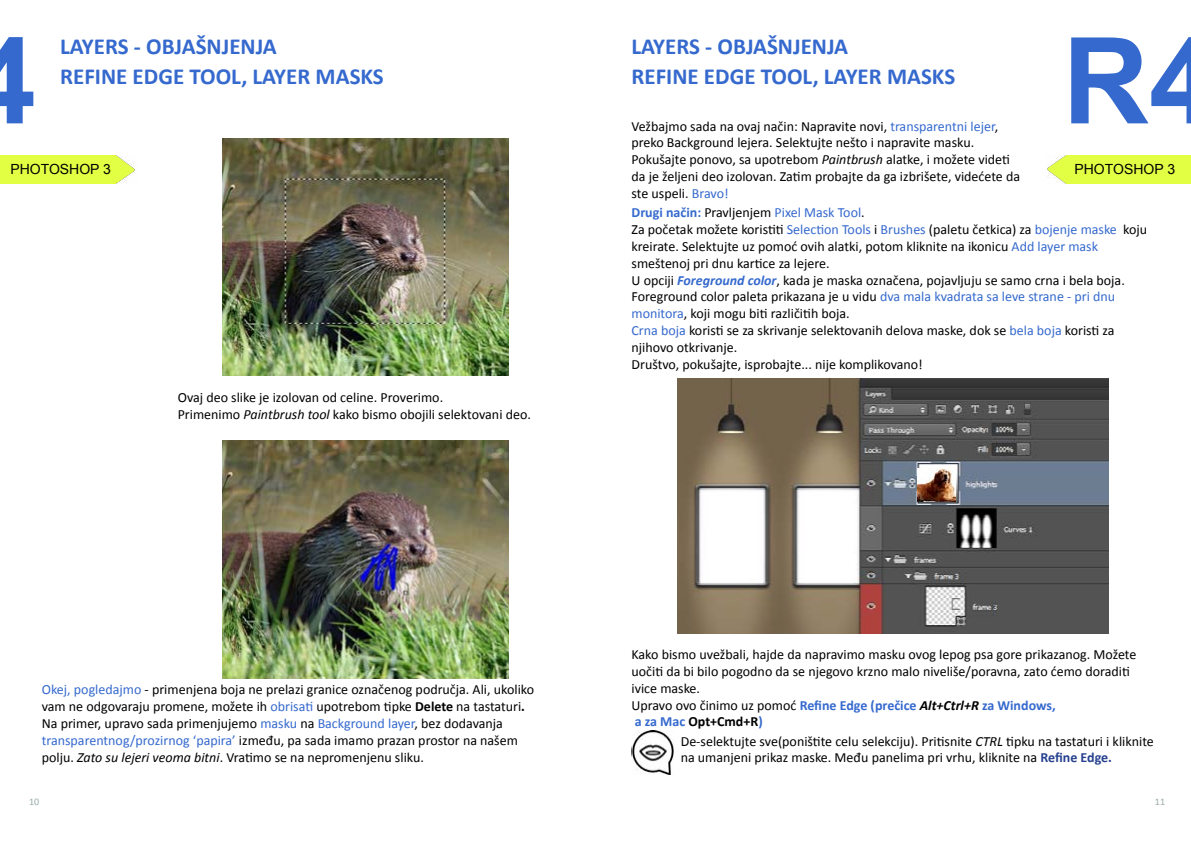
<style>
.page{position:relative;width:1191px;height:842px;background:#fff}
.page>*{position:absolute;margin:0;border:0;box-sizing:border-box;transform-origin:0 0}
.t1{font:700 120px "Arial";color:#3569ce}
.t2{font:700 23px/30px "Calibri";color:#3569ce}
.t3{font:14px/16.8px "Calibri";color:#000}
.t4{font:14px "Arial";color:#000}
.t5{font:10px "Calibri";color:#96aaa9}
.s1{font-style:italic}
.s2{color:#3569ce}
.s3{font-weight:700}
.s4{font-weight:700;color:#3569ce}
.s5{font-weight:700;font-style:italic;color:#3569ce}
.s6{font-weight:700;font-style:italic}
.s7{font-weight:700;color:#25408f}
</style>
<div class="page">
<img style="left:115px;top:156px;width:20px;height:28px">
<div style="left:0;top:156px;width:115px;height:28px;background:#e2ff44"></div>
<img style="left:223px;top:138px;width:286px;height:237px">
<img style="left:223px;top:441px;width:286px;height:237px">
<img style="left:1047px;top:156px;width:20px;height:28px">
<div style="left:1067px;top:156px;width:124px;height:28px;background:#e2ff44"></div>
<img style="left:677px;top:378px;width:432px;height:256px">
<img style="left:918px;top:468px;width:37px;height:34px">
<img style="left:631px;top:731px;width:43px;height:43px">
<h1 class="t1" style="left:-31px;top:1px;width:68px">4</h1>
<h2 class="t2" style="left:60px;top:31px;width:325px">LAYERS - OBJAŠNJENJA<br>REFINE EDGE TOOL, LAYER MASKS</h2>
<p class="t4" style="left:10px;top:160px;width:102px">PHOTOSHOP 3</p>
<p class="t3" style="left:178px;top:389px;width:355px">Ovaj deo slike je izolovan od celine. Proverimo.<br>Primenimo <span class="s1">Paintbrush tool</span> kako bismo obojili selektovani deo.</p>
<p class="t3" style="left:42px;top:681px;width:494px"><span class="s2">Okej, pogledajmo</span> - primenjena boja ne prelazi granice označenog područja. Ali, ukoliko vam ne odgovaraju promene, možete ih <span class="s2">obrisati</span> upotrebom tipke <span class="s3">Delete</span> na tastaturi<span class="s3">.<br></span>Na primer, upravo sada primenjujemo <span class="s2">masku</span> na <span class="s2">Background layer</span>, bez dodavanja <span class="s2">transparentnog/prozirnog ‘papira’</span> između, pa sada imamo prazan prostor na našem polju. <span class="s1">Zato su lejeri veoma bitni</span>. Vratimo se na nepromenjenu sliku.</p>
<h2 class="t2" style="left:631px;top:31px;width:325px">LAYERS - OBJAŠNJENJA<br>REFINE EDGE TOOL, LAYER MASKS</h2>
<p class="t3" style="left:631px;top:118px;width:368px">Vežbajmo sada na ovaj način: Napravite novi, <span class="s2">transparentni lejer</span>, preko Background lejera. Selektujte nešto i napravite masku.</p>
<h1 class="t1" style="left:1062px;top:1px;width:155px">R4</h1>
<p class="t3" style="left:631px;top:151px;width:390px">Pokušajte ponovo, sa upotrebom <span class="s1">Paintbrush</span> alatke, i možete videti da je željeni deo izolovan. Zatim probajte da ga izbrišete, videćete da ste uspeli. <span class="s2">Bravo!</span></p>
<p class="t3" style="left:631px;top:204px;width:517px"><span class="s4">Drugi način:</span> Pravljenjem <span class="s2">Pixel Mask Tool</span>.<br>Za početak možete koristiti <span class="s2">Selection Tools</span> i <span class="s2">Brushes</span> (paletu četkica) za <span class="s2">bojenje maske</span> koju kreirate. Selektujte uz pomoć ovih alatki, potom kliknite na ikonicu <span class="s2">Add layer mask </span>smeštenoj pri dnu kartice za lejere.<br>U opciji <span class="s5">Foreground color</span>, kada je maska označena, pojavljuju se samo crna i bela boja.<br>Foreground color paleta prikazana je u vidu <span class="s2">dva mala kvadrata sa leve strane - pri dnu monitora</span>, koji mogu biti različitih boja.<br><span class="s2">Crna boja</span> koristi se za skrivanje selektovanih delova maske, dok se <span class="s2">bela boja</span> koristi za njihovo otkrivanje.<br>Društvo, pokušajte, isprobajte... nije komplikovano!</p>
<p class="t4" style="left:1074px;top:160px;width:102px">PHOTOSHOP 3</p>
<p class="t3" style="left:631px;top:646px;width:506px">Kako bismo uvežbali, hajde da napravimo masku ovog lepog psa gore prikazanog. Možete uočiti da bi bilo pogodno da se njegovo krzno malo niveliše/poravna, zato ćemo doraditi ivice maske.<br>Upravo ovo činimo uz pomoć <span class="s4">Refine Edge (prečice</span> <span class="s6">Alt+Ctrl+R</span> <span class="s4">za Windows,<br>a za Mac</span> <span class="s3">Opt+Cmd+R</span><span class="s4">)</span></p>
<p class="t3" style="left:680px;top:732px;width:475px">De-selektujte sve(poništite celu selekciju). Pritisnite <span class="s1">CTRL</span> tipku na tastaturi i kliknite na umanjeni prikaz maske. Među panelima pri vrhu, kliknite na <span class="s7">Refine Edge.</span></p>
<p class="t5" style="left:29px;top:795px;width:12px">10</p>
<p class="t5" style="left:1155px;top:795px;width:12px">11</p>
</div>
